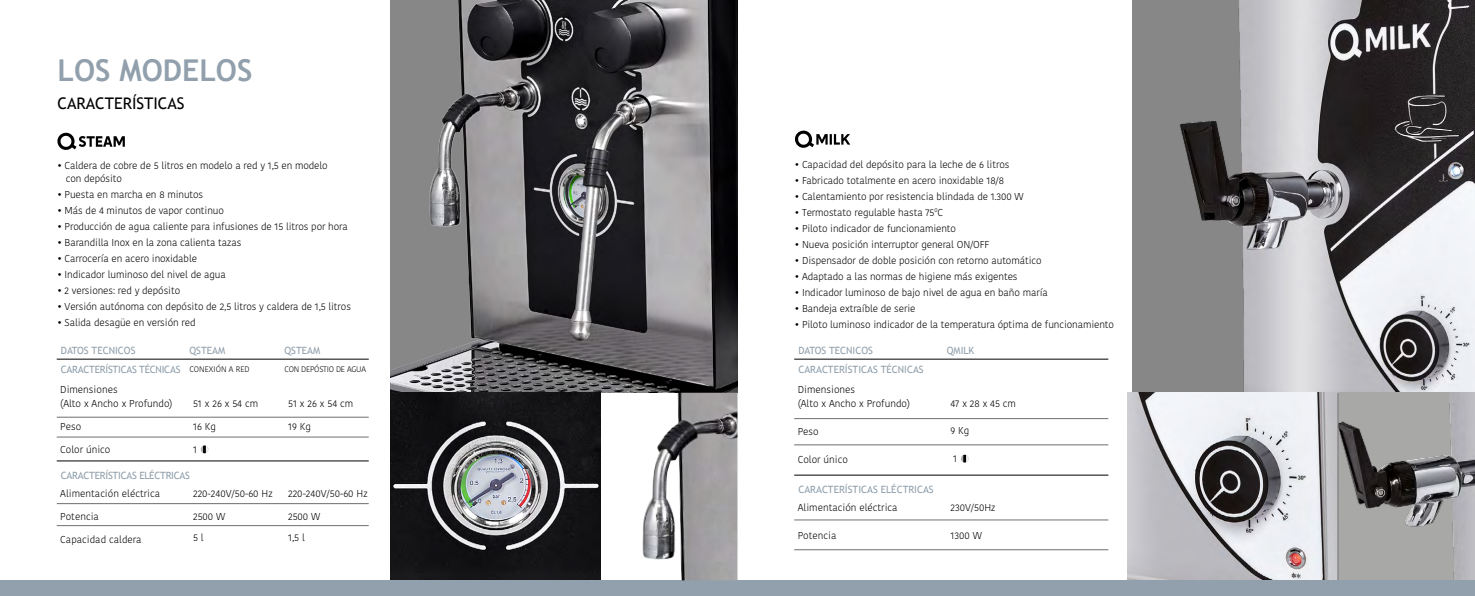
<style>
.page{position:relative;width:1475px;height:596px;background:#fff}
.page>*{position:absolute;margin:0;border:0;box-sizing:border-box;transform-origin:0 0}
.t1{font:700 30px "Trebuchet MS";color:#91a0ac}
.t2{font:16px "Trebuchet MS";color:#000}
.t3{font:300 10px/14px "Kohinoor Devanagari";letter-spacing:-.01em;color:#000}
.t4{font:10px "Trebuchet MS";color:#91a0ac}
.t5{font:10px "Trebuchet MS";letter-spacing:-.025em;color:#91a0ac}
.t6{font:300 8px "Kohinoor Devanagari";letter-spacing:-.025em;color:#000}
.t7{font:300 8px "Kohinoor Devanagari";color:#000}
</style>
<div class="page">
<hr style="left:57px;top:358px;width:312px;height:1px;background:#000">
<hr style="left:794px;top:358px;width:314px;height:1px;background:#000">
<hr style="left:57px;top:417px;width:312px;height:1px;background:#716f6e">
<hr style="left:794px;top:418px;width:314px;height:1px;background:#716f6e">
<hr style="left:57px;top:436px;width:312px;height:1px;background:#716f6e">
<hr style="left:794px;top:444px;width:314px;height:1px;background:#716f6e">
<hr style="left:57px;top:503px;width:312px;height:1px;background:#716f6e">
<hr style="left:794px;top:519px;width:314px;height:1px;background:#716f6e">
<hr style="left:57px;top:460px;width:312px;height:1px;background:#000">
<hr style="left:794px;top:474px;width:314px;height:1px;background:#000">
<svg style="left:203px;top:445px;width:5px;height:8px"></svg>
<hr style="left:57px;top:525px;width:312px;height:1px;background:#716f6e">
<hr style="left:794px;top:549px;width:314px;height:1px;background:#716f6e">
<img style="left:390px;top:0;width:347px;height:392px">
<div style="left:1132px;top:0;width:342px;height:392px;background:#878787"></div>
<img style="left:1180px;top:0;width:294px;height:392px">
<img style="left:1337px;top:392px;width:137px;height:188px">
<img style="left:390px;top:392px;width:210px;height:188px">
<img style="left:1127px;top:392px;width:210px;height:188px">
<hr style="left:1337px;top:393px;width:1px;height:202px;background:#757272">
<div style="left:0;top:580px;width:1474px;height:15px;background:#91a0ac"></div>
<svg style="left:960px;top:454px;width:8px;height:8px"></svg>
<svg style="left:963px;top:454px;width:5px;height:8px"></svg>
<svg style="left:57px;top:133px;width:68px;height:17px"></svg>
<svg style="left:795px;top:130px;width:55px;height:18px"></svg>
<img style="left:609px;top:392px;width:128px;height:188px">
<h1 class="t1" style="left:57px;top:52px;width:18px">LOS</h1>
<h1 class="t1" style="left:119px;top:52px;width:42px">MODELOS</h1>
<h2 class="t2" style="left:57px;top:93px;width:10px">CARACTERÍSTICAS</h2>
<p class="t3" style="left:66px;top:159px;width:263px;line-height:13px;text-indent:-8px">• Caldera de cobre de 5 litros en modelo a red y 1,5 en modelo con depósito</p>
<p class="t3" style="left:57px;top:187px;width:147px">• Puesta en marcha en 8 minutos</p>
<p class="t3" style="left:57px;top:203px;width:168px">• Más de 4 minutos de vapor continuo</p>
<p class="t3" style="left:57px;top:219px;width:292px">• Producción de agua caliente para infusiones de 15 litros por hora</p>
<p class="t3" style="left:57px;top:235px;width:185px">• Barandilla Inox en la zona calienta tazas</p>
<p class="t3" style="left:57px;top:251px;width:141px">• Carrocería en acero inoxidable</p>
<p class="t3" style="left:57px;top:267px;width:170px">• Indicador luminoso del nivel de agua</p>
<p class="t3" style="left:57px;top:283px;width:124px">• 2 versiones: red y depósito</p>
<p class="t3" style="left:57px;top:299px;width:295px">• Versión autónoma con depósito de 2,5 litros y caldera de 1,5 litros</p>
<p class="t3" style="left:57px;top:315px;width:139px">• Salida desagüe en versión red</p>
<p class="t3" style="left:794px;top:157px;width:216px">• Capacidad del depósito para la leche de 6 litros</p>
<p class="t3" style="left:794px;top:173px;width:211px">• Fabricado totalmente en acero inoxidable 18/8</p>
<p class="t3" style="left:794px;top:189px;width:230px">• Calentamiento por resistencia blindada de 1.300 W</p>
<p class="t3" style="left:794px;top:205px;width:150px">• Termostato regulable hasta 75<sup>0</sup>C</p>
<p class="t3" style="left:794px;top:221px;width:163px">• Piloto indicador de funcionamiento</p>
<p class="t3" style="left:794px;top:237px;width:196px">• Nueva posición interruptor general ON/OFF</p>
<p class="t3" style="left:794px;top:253px;width:248px">• Dispensador de doble posición con retorno automático</p>
<p class="t3" style="left:794px;top:269px;width:224px">• Adaptado a las normas de higiene más exigentes</p>
<p class="t3" style="left:794px;top:285px;width:254px">• Indicador luminoso de bajo nivel de agua en baño maría</p>
<p class="t3" style="left:794px;top:301px;width:122px">• Bandeja extraíble de serie</p>
<p class="t3" style="left:794px;top:317px;width:320px">• Piloto luminoso indicador de la temperatura óptima de funcionamiento</p>
<p class="t4" style="left:61px;top:344px;width:76px">DATOS TÉCNICOS</p>
<p class="t4" style="left:189px;top:344px;width:37px">QSTEAM</p>
<p class="t4" style="left:284px;top:344px;width:37px">QSTEAM</p>
<p class="t4" style="left:798px;top:344px;width:76px">DATOS TÉCNICOS</p>
<p class="t4" style="left:946px;top:345px;width:29px">QMILK</p>
<p class="t5" style="left:61px;top:363px;width:121px">CARACTERÍSTICAS TÉCNICAS</p>
<p class="t4" style="left:798px;top:363px;width:127px">CARACTERÍSTICAS TÉCNICAS</p>
<p class="t7" style="left:189px;top:364px;width:62px">CONEXIÓN A RED</p>
<p class="t6" style="left:284px;top:364px;width:83px">CON DEPÓSTIO DE AGUA</p>
<p class="t3" style="left:60px;top:382px;width:114px">Dimensiones<br>(Alto x Ancho x Profundo)</p>
<p class="t3" style="left:60px;top:419px;width:23px">Peso</p>
<p class="t3" style="left:60px;top:442px;width:52px">Color único</p>
<p class="t3" style="left:797px;top:382px;width:114px">Dimensiones<br>(Alto x Ancho x Profundo)</p>
<p class="t3" style="left:797px;top:424px;width:23px">Peso</p>
<p class="t3" style="left:797px;top:452px;width:52px">Color único</p>
<p class="t3" style="left:193px;top:396px;width:67px">51 x 26 x 54 cm</p>
<p class="t3" style="left:288px;top:396px;width:67px">51 x 26 x 54 cm</p>
<p class="t3" style="left:950px;top:396px;width:67px">47 x 28 x 45 cm</p>
<p class="t3" style="left:193px;top:419px;width:24px">16 Kg</p>
<p class="t3" style="left:288px;top:419px;width:24px">19 Kg</p>
<p class="t3" style="left:950px;top:423px;width:20px">9 Kg</p>
<p class="t3" style="left:193px;top:442px;width:5px">1</p>
<p class="t3" style="left:193px;top:486px;width:81px">220-240V/50-60 Hz</p>
<p class="t3" style="left:288px;top:486px;width:81px">220-240V/50-60 Hz</p>
<p class="t3" style="left:950px;top:500px;width:47px">230V/50Hz</p>
<p class="t3" style="left:193px;top:509px;width:34px">2500 W</p>
<p class="t3" style="left:288px;top:509px;width:34px">2500 W</p>
<p class="t3" style="left:193px;top:530px;width:12px">5 l</p>
<p class="t3" style="left:288px;top:530px;width:18px">1,5 l</p>
<p class="t3" style="left:950px;top:528px;width:33px">1300 W</p>
<p class="t3" style="left:953px;top:451px;width:5px">1</p>
<p class="t5" style="left:61px;top:469px;width:131px">CARACTERÍSTICAS ELÉCTRICAS</p>
<p class="t4" style="left:798px;top:483px;width:137px">CARACTERÍSTICAS ELÉCTRICAS</p>
<p class="t3" style="left:60px;top:486px;width:101px">Alimentación eléctrica</p>
<p class="t3" style="left:60px;top:509px;width:40px">Potencia</p>
<p class="t3" style="left:60px;top:532px;width:83px">Capacidad caldera</p>
<p class="t3" style="left:797px;top:500px;width:101px">Alimentación eléctrica</p>
<p class="t3" style="left:797px;top:528px;width:40px">Potencia</p>
</div>
